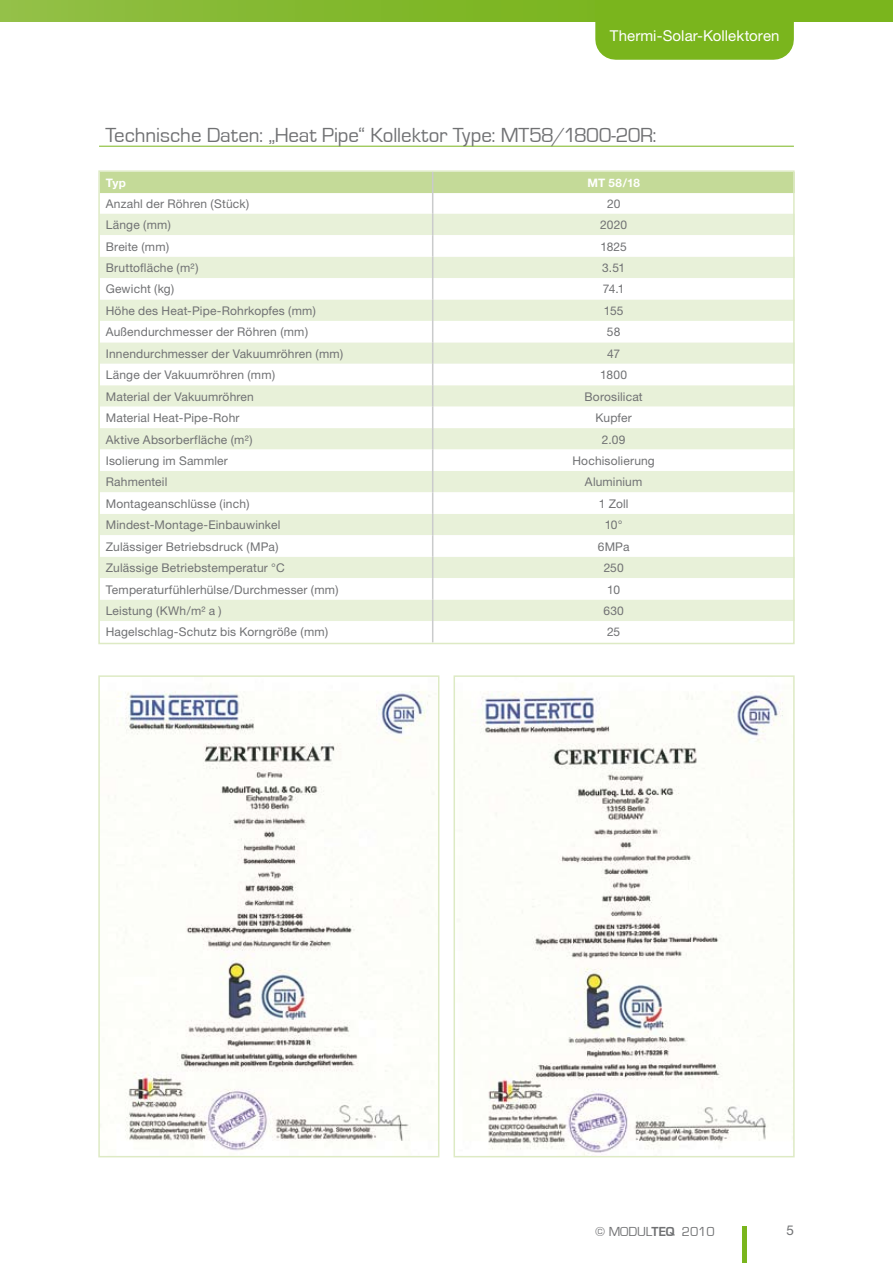
<style>
.page{position:relative;width:893px;height:1263px;background:#fff}
.page>*{position:absolute;margin:0;border:0;box-sizing:border-box;transform-origin:0 0}
.t1{font:21px "Eurostile";letter-spacing:-.005em;color:#707173}
.t2{font:15px "Helvetica Neue";letter-spacing:.005em;color:#fff}
.t3{font:13.5px "Eurostile";letter-spacing:-.005em;color:#707173}
.t4{font:13.5px "Helvetica Neue";color:#707173}
.t5{font:12px "Helvetica Neue";letter-spacing:.015em;color:#707173}
.t6{font:700 11.7px "Helvetica Neue";letter-spacing:.015em;color:#fff}
.s1{font-weight:700}
</style>
<div class="page">
<svg style="left:0;top:0;width:893px;height:22px;background:#83b82e"></svg>
<div style="left:595px;top:0;width:199px;height:60px;background:#7ab51d"></div>
<div style="left:742px;top:1226px;width:5px;height:37px;background:#7ab51d"></div>
<svg style="left:101px;top:173px;width:691px;height:468px"></svg>
<div style="left:98px;top:170px;width:697px;height:474px;border:2px solid #ddeac4"></div>
<hr style="left:99px;top:146px;width:695px;height:1px;background:#7ab51d">
<img style="left:457px;top:691px;width:326px;height:463px">
<div style="left:454px;top:675px;width:341px;height:482px;border:2px solid #ddeac4"></div>
<img style="left:108px;top:684px;width:328px;height:467px">
<div style="left:98px;top:675px;width:341px;height:482px;border:2px solid #ddeac4"></div>
<p class="t2" style="left:610px;top:27px;width:171px">Thermi-Solar-Kollektoren</p>
<h1 class="t1" style="left:105px;top:123px;width:553px">Technische Daten: „Heat Pipe“ Kollektor Type: MT58/1800-20R:</h1>
<p class="t6" style="left:106px;top:176px;width:22px">Typ</p>
<p class="t6" style="left:587px;top:176px;width:54px">MT 58/18</p>
<p class="t5" style="left:106px;top:196px;width:145px">Anzahl der Röhren (Stück)</p>
<p class="t5" style="left:607px;top:196px;width:15px">20</p>
<p class="t5" style="left:106px;top:218px;width:67px">Länge (mm)</p>
<p class="t5" style="left:600px;top:218px;width:28px">2020</p>
<p class="t5" style="left:106px;top:239px;width:65px">Breite (mm)</p>
<p class="t5" style="left:600px;top:239px;width:28px">1825</p>
<p class="t5" style="left:106px;top:261px;width:94px">Bruttofläche (m²)</p>
<p class="t5" style="left:602px;top:261px;width:25px">3.51</p>
<p class="t5" style="left:106px;top:282px;width:70px">Gewicht (kg)</p>
<p class="t5" style="left:603px;top:282px;width:23px">74.1</p>
<p class="t5" style="left:106px;top:303px;width:212px">Höhe des Heat-Pipe-Rohrkopfes (mm)</p>
<p class="t5" style="left:604px;top:303px;width:21px">155</p>
<p class="t5" style="left:106px;top:325px;width:204px">Außendurchmesser der Röhren (mm)</p>
<p class="t5" style="left:607px;top:325px;width:15px">58</p>
<p class="t5" style="left:106px;top:346px;width:239px">Innendurchmesser der Vakuumröhren (mm)</p>
<p class="t5" style="left:607px;top:346px;width:14px">47</p>
<p class="t5" style="left:106px;top:368px;width:171px">Länge der Vakuumröhren (mm)</p>
<p class="t5" style="left:600px;top:368px;width:28px">1800</p>
<p class="t5" style="left:106px;top:389px;width:150px">Material der Vakuumröhren</p>
<p class="t5" style="left:585px;top:389px;width:60px">Borosilicat</p>
<p class="t5" style="left:106px;top:411px;width:135px">Material Heat-Pipe-Rohr</p>
<p class="t5" style="left:595px;top:411px;width:38px">Kupfer</p>
<p class="t5" style="left:106px;top:432px;width:148px">Aktive Absorberfläche (m²)</p>
<p class="t5" style="left:602px;top:432px;width:25px">2.09</p>
<p class="t5" style="left:106px;top:453px;width:124px">Isolierung im Sammler</p>
<p class="t5" style="left:572px;top:453px;width:84px">Hochisolierung</p>
<p class="t5" style="left:106px;top:475px;width:63px">Rahmenteil</p>
<p class="t5" style="left:585px;top:475px;width:59px">Aluminium</p>
<p class="t5" style="left:106px;top:496px;width:145px">Montageanschlüsse (inch)</p>
<p class="t5" style="left:599px;top:496px;width:31px">1 Zoll</p>
<p class="t5" style="left:106px;top:518px;width:176px">Mindest-Montage-Einbauwinkel</p>
<p class="t5" style="left:605px;top:518px;width:19px">10°</p>
<p class="t5" style="left:106px;top:539px;width:174px">Zulässiger Betriebsdruck (MPa)</p>
<p class="t5" style="left:598px;top:539px;width:33px">6MPa</p>
<p class="t5" style="left:106px;top:561px;width:180px">Zulässige Betriebstemperatur °C</p>
<p class="t5" style="left:604px;top:561px;width:22px">250</p>
<p class="t5" style="left:106px;top:582px;width:234px">Temperaturfühlerhülse/Durchmesser (mm)</p>
<p class="t5" style="left:607px;top:582px;width:14px">10</p>
<p class="t5" style="left:106px;top:604px;width:117px">Leistung (KWh/m² a )</p>
<p class="t5" style="left:603px;top:604px;width:22px">630</p>
<p class="t5" style="left:106px;top:625px;width:224px">Hagelschlag-Schutz bis Korngröße (mm)</p>
<p class="t5" style="left:607px;top:625px;width:15px">25</p>
<p class="t3" style="left:595px;top:1224px;width:121px">© MODUL<span class="s1">TEQ</span> 2010</p>
<p class="t4" style="left:786px;top:1222px;width:9px">5</p>
</div>
